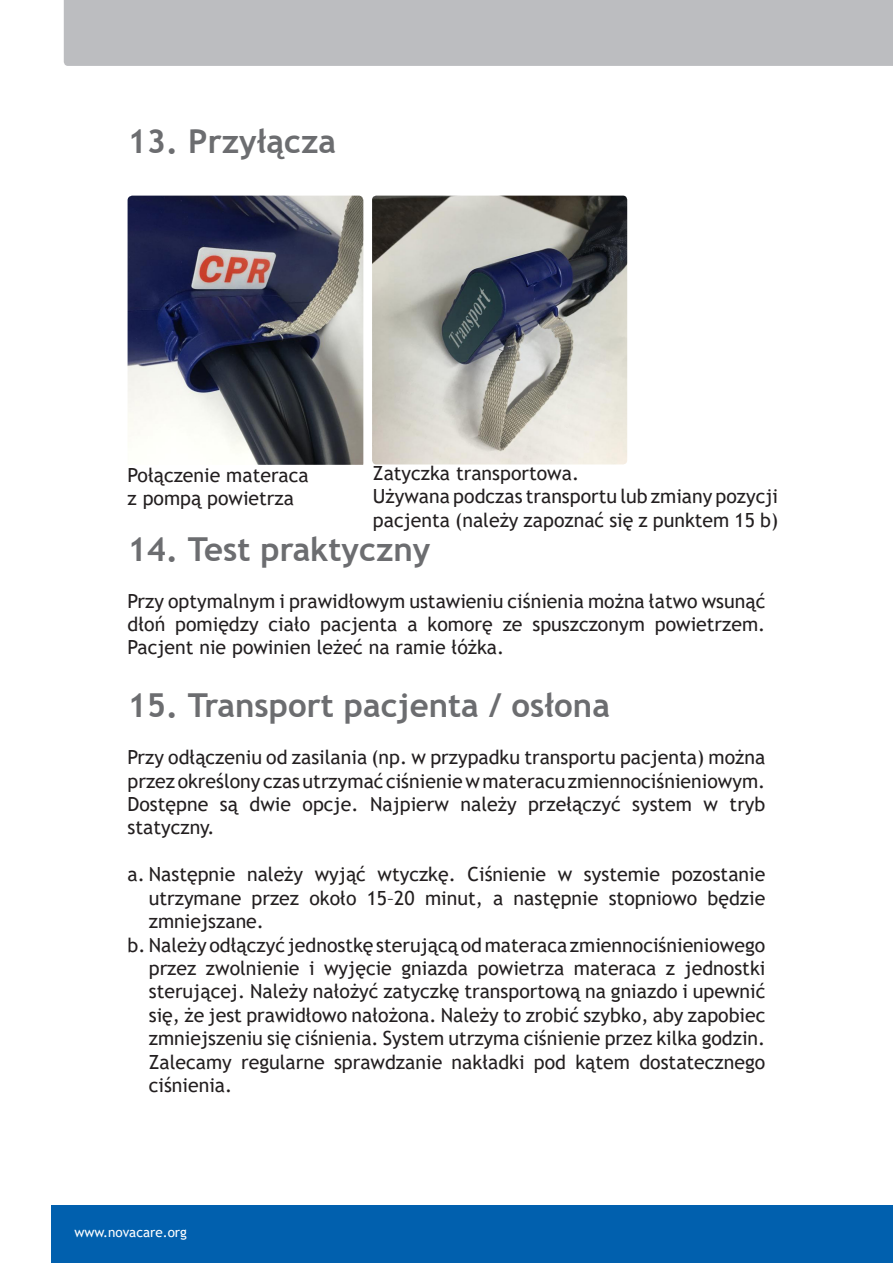
<style>
.page{position:relative;width:893px;height:1263px;background:#fff}
.page>*{position:absolute;margin:0;border:0;box-sizing:border-box;transform-origin:0 0}
.t1{font:700 33px "Trebuchet MS";color:#6c6d70}
.t2{font:19.5px/23.4px "Trebuchet MS";color:#231f20}
.t3{font:13.5px "Trebuchet MS";color:#fff}
</style>
<div class="page">
<div style="left:64px;top:0;width:829px;height:66px;background:#bcbdc0"></div>
<div style="left:51px;top:1205px;width:842px;height:58px;background:#0160ae"></div>
<img style="left:128px;top:196px;width:235px;height:269px">
<img style="left:372px;top:196px;width:255px;height:268px">
<h1 class="t1" style="left:128px;top:121px;width:210px">13. Przyłącza</h1>
<p class="t2" style="left:128px;top:463px;width:183px">Połączenie materaca z pompą powietrza</p>
<p class="t2" style="left:373px;top:461px;width:407px">Zatyczka transportowa.<br>Używana podczas transportu lub zmiany pozycji pacjenta (należy zapoznać się z punktem 15 b)</p>
<h1 class="t1" style="left:128px;top:528px;width:304px">14. Test praktyczny</h1>
<p class="t2" style="left:128px;top:589px;width:639px;text-align:justify">Przy optymalnym i prawidłowym ustawieniu ciśnienia można łatwo wsunąć dłoń pomiędzy ciało pacjenta a komorę ze spuszczonym powietrzem.<br>Pacjent nie powinien leżeć na ramie łóżka.</p>
<h1 class="t1" style="left:128px;top:685px;width:484px">15. Transport pacjenta / osłona</h1>
<p class="t2" style="left:128px;top:745px;width:639px;text-align:justify">Przy odłączeniu od zasilania (np. w przypadku transportu pacjenta) można przez określony czas utrzymać ciśnienie w materacu zmiennociśnieniowym.<br>Dostępne są dwie opcje. Najpierw należy przełączyć system w tryb statyczny.</p>
<p class="t2" style="left:128px;top:862px;width:639px">a. Następnie należy wyjąć wtyczkę. Ciśnienie w systemie pozostanie</p>
<p class="t2" style="left:149px;top:886px;width:618px">utrzymane przez około 15–20 minut, a następnie stopniowo będzie</p>
<p class="t2" style="left:149px;top:909px;width:117px">zmniejszane.</p>
<p class="t2" style="left:128px;top:933px;width:639px">b. Należy odłączyć jednostkę sterującą od materaca zmiennociśnieniowego</p>
<p class="t2" style="left:149px;top:956px;width:618px">przez zwolnienie i wyjęcie gniazda powietrza materaca z jednostki</p>
<p class="t2" style="left:149px;top:979px;width:618px">sterującej. Należy nałożyć zatyczkę transportową na gniazdo i upewnić</p>
<p class="t2" style="left:149px;top:1003px;width:618px">się, że jest prawidłowo nałożona. Należy to zrobić szybko, aby zapobiec</p>
<p class="t2" style="left:149px;top:1026px;width:618px">zmniejszeniu się ciśnienia. System utrzyma ciśnienie przez kilka godzin.</p>
<p class="t2" style="left:149px;top:1050px;width:618px">Zalecamy regularne sprawdzanie nakładki pod kątem dostatecznego</p>
<p class="t2" style="left:149px;top:1073px;width:85px">ciśnienia.</p>
<p class="t3" style="left:74px;top:1223px;width:114px">www.novacare.org</p>
</div>
